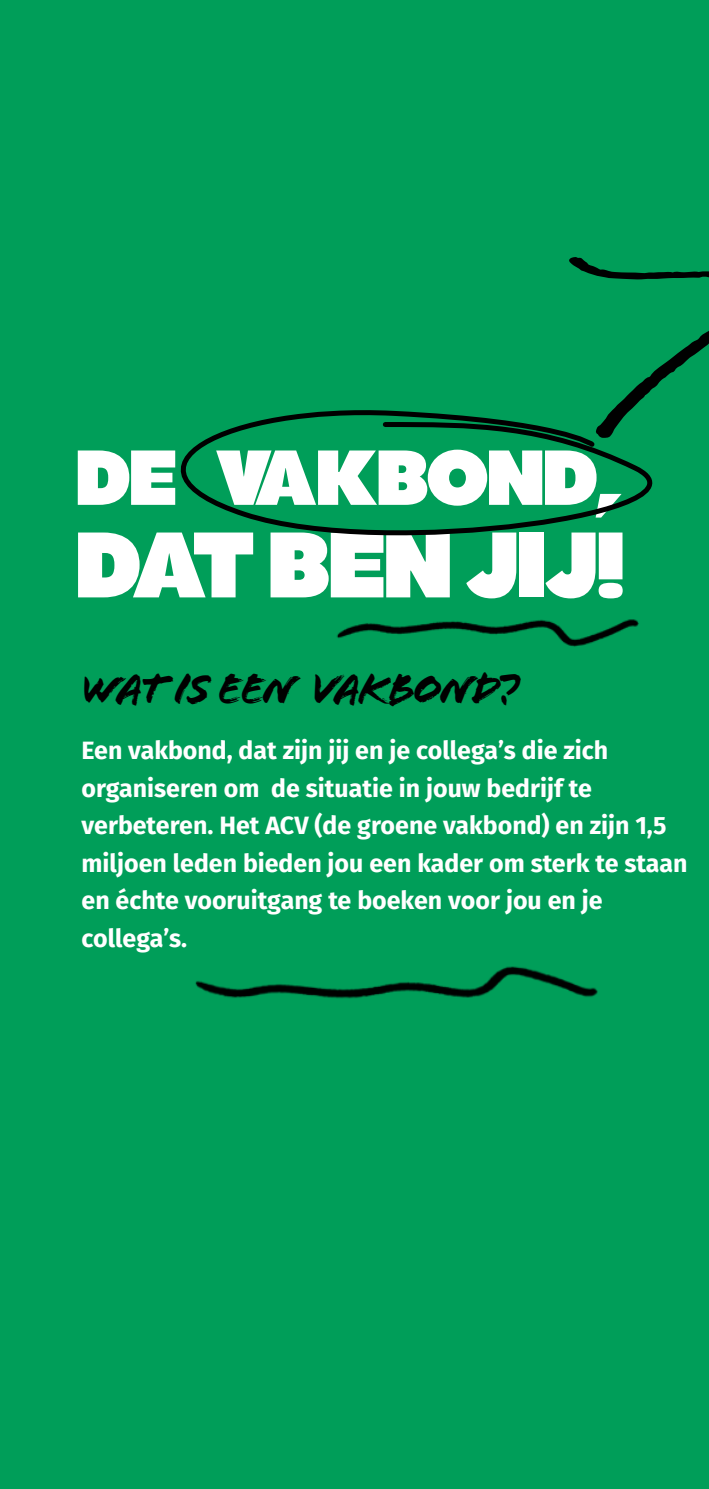
<style>
.page{position:relative;width:709px;height:1489px;background:#fff}
.page>*{position:absolute;margin:0;border:0;box-sizing:border-box;transform-origin:0 0}
.t1{font:900 92.5px "Maax Display";color:#fff}
.t2{font:900 77.5px "Maax Display";color:#fff}
.t3{font:45px "Flood Std";letter-spacing:-.055em;color:#000}
.t4{font:700 25px/37.5px "Fira Sans";color:#fff}
</style>
<div class="page">
<div style="left:0;top:0;width:709px;height:1488px;background:#009e59"></div>
<svg style="left:623px;top:331px;width:86px;height:69px"></svg>
<svg style="left:569px;top:257px;width:140px;height:22px"></svg>
<img style="left:336px;top:619px;width:303px;height:28px">
<img style="left:195px;top:966px;width:403px;height:33px">
<svg style="left:180px;top:400px;width:473px;height:136px"></svg>
<h2 class="t2" style="left:76px;top:420px;width:549px">DE VAKBOND,</h2>
<h1 class="t1" style="left:76px;top:496px;width:549px">DAT BEN JIJ!</h1>
<h3 class="t3" style="left:81px;top:662px;width:439px">WAT IS EEN VAKBOND?</h3>
<p class="t4" style="left:81px;top:730px;width:607px">Een vakbond, dat zijn jij en je collega’s die zich organiseren om de situatie in jouw bedrijf te verbeteren. Het ACV (de groene vakbond) en zijn 1,5 miljoen leden bieden jou een kader om sterk te staan en échte vooruitgang te boeken voor jou en je collega’s.</p>
</div>
